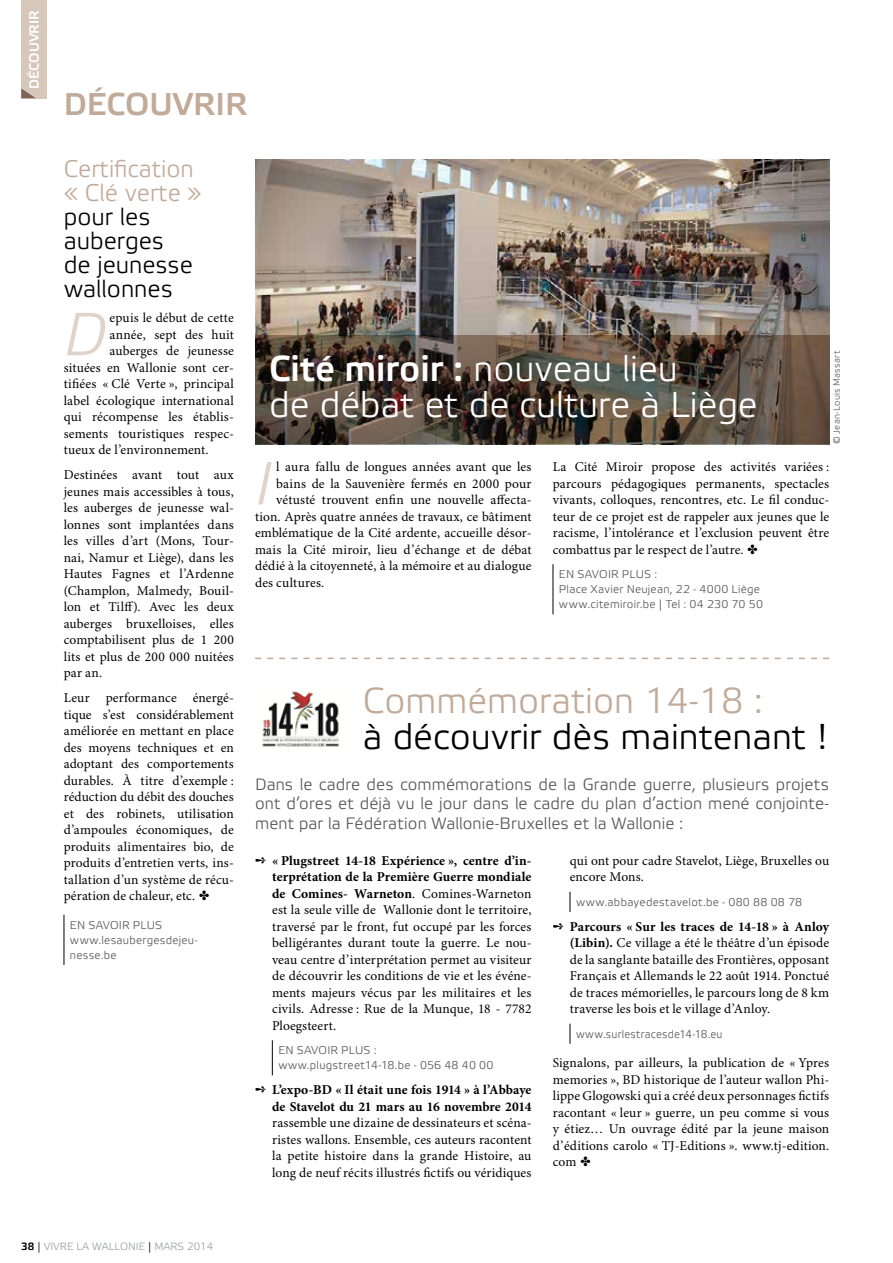
<style>
.page{position:relative;width:893px;height:1263px;background:#fff}
.page>*{position:absolute;margin:0;border:0;box-sizing:border-box;transform-origin:0 0}
.t1{font:italic 300 60.9px "Etelka";color:#e1d3c9}
.t2{font:36px/36px "Etelka Light Pro";color:#fff}
.t3{font:36px "Etelka Light Pro";color:#000}
.t4{font:36px "Etelka Light Pro";color:#c2aa98}
.t5{font:700 31.5px "Etelka Light Pro";color:#c2aa98}
.t6{font:24px/24px "Etelka Light Pro";color:#000}
.t7{font:24px/24px "Etelka Light Pro";color:#c2aa98}
.t8{font:16.5px/19.5px "Etelka Light Pro";letter-spacing:.005em;color:#58585a;text-align:justify}
.t9{font:13.5px/16.5px "Minion Pro";letter-spacing:.005em;color:#000;text-align:justify}
.t10{font:700 13.5px/16.5px "Minion Pro";color:#000;text-align:right}
.t11{font:700 13.5px "Etelka Light Pro";color:#fff}
.t12{font:11.25px/15px "Etelka Light Pro";letter-spacing:.02em;color:#58585a}
.t13{font:11.25px "Etelka Light Pro";letter-spacing:.02em;color:#58585a;scale:.95 1}
.t14{font:10.5px "Etelka Light Pro";color:#9c9e9f}
.t15{font:9px "Etelka Light Pro";letter-spacing:.03em;color:#58585a}
.s1{font-weight:700}
.s2{font-weight:700;color:#000}
.s3{color:#000}
</style>
<div class="page">
<img style="left:255px;top:160px;width:574px;height:176px">
<div style="left:21px;top:0;width:26px;height:98px;background:#d7c6ba"></div>
<svg style="left:21px;top:88px;width:15px;height:10px"></svg>
<hr style="left:272px;top:1040px;width:1px;height:35px;background:#000">
<svg style="left:570px;top:892px;width:1px;height:20px"></svg>
<svg style="left:570px;top:1024px;width:1px;height:20px"></svg>
<img style="left:262px;top:691px;width:77px;height:56px">
<hr style="left:64px;top:915px;width:1px;height:50px;background:#000">
<hr style="left:553px;top:564px;width:1px;height:50px;background:#000">
<svg style="left:255px;top:336px;width:574px;height:108px;background:#51453a"></svg>
<svg style="left:255px;top:658px;width:574px;height:1px"></svg>
<p class="t11" style="left:27px;top:89px;width:80px;rotate:-90deg">DÉCOUVRIR</p>
<h3 class="t5" style="left:64px;top:87px;width:185px">DÉCOUVRIR</h3>
<h3 class="t7" style="left:64px;top:158px;width:140px">Certification « Clé verte »</h3>
<h3 class="t6" style="left:64px;top:206px;width:131px">pour les auberges de jeunesse wallonnes</h3>
<h1 class="t1" style="left:64px;top:300px;width:44px">D</h1>
<p class="t9" style="left:110px;top:310px;width:126px">epuis le début de cette</p>
<p class="t9" style="left:110px;top:327px;width:126px">année, sept des huit</p>
<p class="t9" style="left:110px;top:343px;width:126px">auberges de jeunesse</p>
<p class="t9" style="left:64px;top:360px;width:172px">situées en Wallonie sont cer-</p>
<p class="t9" style="left:64px;top:376px;width:172px">tifiées « Clé Verte », principal</p>
<p class="t9" style="left:64px;top:393px;width:172px">label écologique international</p>
<p class="t9" style="left:64px;top:409px;width:172px">qui récompense les établis-</p>
<p class="t9" style="left:64px;top:426px;width:172px">sements touristiques respec-</p>
<p class="t9" style="left:64px;top:442px;width:146px">tueux de l’environnement.</p>
<p class="t9" style="left:64px;top:467px;width:172px">Destinées avant tout aux jeunes mais accessibles à tous, les auberges de jeunesse wal&shy;lonnes sont implantées dans les villes d’art (Mons, Tour&shy;nai, Namur et Liège), dans les Hautes Fagnes et l’Ardenne (Champlon, Malmedy, Bouil&shy;lon et Tilff). Avec les deux auberges bruxelloises, elles comptabilisent plus de 1 200 lits et plus de 200 000 nuitées par an.</p>
<p class="t9" style="left:64px;top:690px;width:172px">Leur performance énergé&shy;tique s’est considérablement améliorée en mettant en place des moyens techniques et en adoptant des comportements durables. À titre d’exemple : réduction du débit des douches et des robinets, utilisation d’ampoules économiques, de produits alimentaires bio, de produits d’entretien verts, ins&shy;tallation d’un système de récu&shy;pération de chaleur, etc. ✤</p>
<p class="t12" style="left:70px;top:918px;width:129px">EN SAVOIR PLUS www.lesaubergesdejeu&shy;nesse.be</p>
<h2 class="t2" style="left:269px;top:353px;width:490px"><span class="s1">Cité miroir :</span> nouveau lieu<br>de débat et de culture à Liège</h2>
<p class="t15" style="left:832px;top:444px;width:95px;rotate:-90deg">© Jean-Louis Massart</p>
<h1 class="t1" style="left:255px;top:449px;width:18px">I</h1>
<p class="t9" style="left:276px;top:459px;width:257px">l aura fallu de longues années avant que les</p>
<p class="t9" style="left:276px;top:476px;width:257px">bains de la Sauvenière fermés en 2000 pour</p>
<p class="t9" style="left:276px;top:492px;width:257px">vétusté trouvent enfin une nouvelle affecta-</p>
<p class="t9" style="left:255px;top:509px;width:278px">tion. Après quatre années de travaux, ce bâtiment</p>
<p class="t9" style="left:255px;top:525px;width:278px">emblématique de la Cité ardente, accueille désor-</p>
<p class="t9" style="left:255px;top:542px;width:278px">mais la Cité miroir, lieu d’échange et de débat</p>
<p class="t9" style="left:255px;top:558px;width:278px">dédié à la citoyenneté, à la mémoire et au dialogue</p>
<p class="t9" style="left:255px;top:575px;width:71px">des cultures.</p>
<p class="t9" style="left:553px;top:459px;width:278px">La Cité Miroir propose des activités variées : parcours pédagogiques permanents, spectacles vivants, colloques, rencontres, etc. Le fil conduc&shy;teur de ce projet est de rappeler aux jeunes que le racisme, l’intolérance et l’exclusion peuvent être combattus par le respect de l’autre. ✤</p>
<p class="t12" style="left:559px;top:568px;width:205px">EN SAVOIR PLUS :<br>Place Xavier Neujean, 22 - 4000 Liège www.citemiroir.be | Tel : 04 230 70 50</p>
<h2 class="t4" style="left:363px;top:681px;width:402px">Commémoration 14-18 :</h2>
<h2 class="t3" style="left:363px;top:717px;width:467px">à découvrir dès maintenant !</h2>
<p class="t8" style="left:255px;top:775px;width:576px">Dans le cadre des commémorations de la Grande guerre, plusieurs projets ont d’ores et déjà vu le jour dans le cadre du plan d’action mené conjointe&shy;ment par la Fédération Wallonie-Bruxelles et la Wallonie :</p>
<p class="t9" style="left:272px;top:853px;width:261px;text-indent:-17px">➺ <span class="s1">« Plugstreet 14-18 Expérience », centre d’in&shy;terprétation de la Première Guerre mondiale de Comines- Warneton</span>. Comines-Warneton est la seule ville de Wallonie dont le territoire, traversé par le front, fut occupé par les forces belligérantes durant toute la guerre. Le nou&shy;veau centre d’interprétation permet au visiteur de découvrir les conditions de vie et les événe&shy;ments majeurs vécus par les militaires et les civils. Adresse : Rue de la Munque, 18 - 7782<br>Ploegsteert.</p>
<p class="t12" style="left:278px;top:1044px;width:217px">EN SAVOIR PLUS : www.plugstreet14-18.be - 056 48 40 00</p>
<p class="t10" style="left:255px;top:1082px;width:278px">➺ L’expo-BD « Il était une fois 1914 » à l’Abbaye de Stavelot du 21 mars au 16 novembre 2014</p>
<p class="t9" style="left:272px;top:1115px;width:261px">rassemble une dizaine de dessinateurs et scéna&shy;ristes wallons. Ensemble, ces auteurs racontent la petite histoire dans la grande Histoire, au long de neuf récits illustrés fictifs ou véridiques</p>
<p class="t9" style="left:570px;top:853px;width:261px">qui ont pour cadre Stavelot, Liège, Bruxelles ou encore Mons.</p>
<p class="t12" style="left:576px;top:895px;width:228px">www.abbayedestavelot.be - 080 88 08 78</p>
<p class="t9" style="left:570px;top:919px;width:261px;text-indent:-17px">➺ <span class="s1">Parcours « Sur les traces de 14-18 » à Anloy (Libin).</span> Ce village a été le théâtre d’un épisode de la sanglante bataille des Frontières, opposant Français et Allemands le 22 août 1914. Ponctué de traces mémorielles, le parcours long de 8 km traverse les bois et le village d’Anloy.</p>
<p class="t13" style="left:576px;top:1028px;width:156px">www.surlestracesde14-18.eu</p>
<p class="t9" style="left:553px;top:1055px;width:278px">Signalons, par ailleurs, la publication de « Ypres memories », BD historique de l’auteur wallon Phi&shy;lippe Glogowski qui a créé deux personnages fictifs racontant « leur » guerre, un peu comme si vous y étiez… Un ouvrage édité par la jeune maison d’éditions carolo « TJ-Editions ». www.tj-edition. com ✤</p>
<p class="t14" style="left:21px;top:1240px;width:193px"><span class="s2">38</span> <span class="s3">|</span> VIVRE LA WALLONIE <span class="s3">|</span> MARS 2014</p>
</div>
